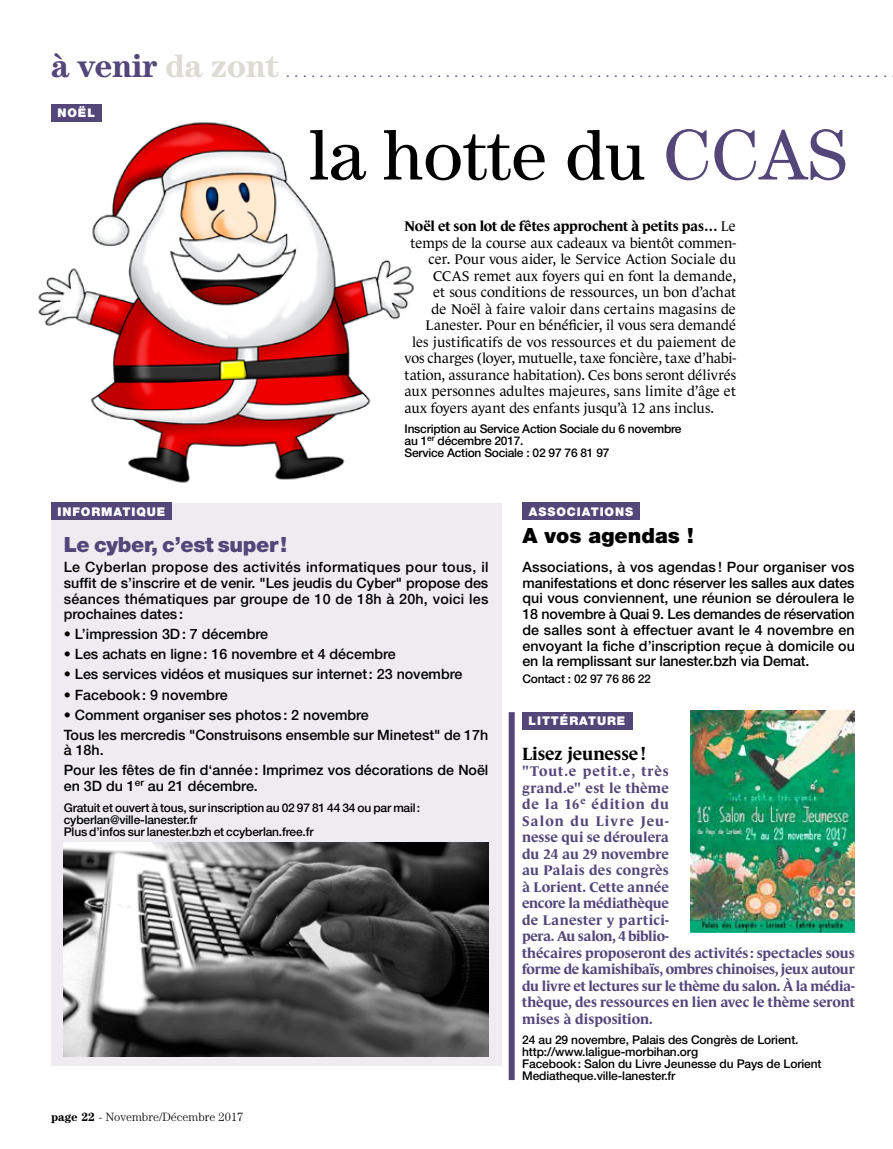
<style>
.page{position:relative;width:893px;height:1149px;background:#fff}
.page>*{position:absolute;margin:0;border:0;box-sizing:border-box;transform-origin:0 0}
.t1{font:72px "Century";color:#000}
.t2{font:700 33px "Century";letter-spacing:-.02em;color:#53477a}
.t3{font:900 21px "Helvetica Neue";letter-spacing:-.015em;color:#53477a}
.t4{font:900 21px "Helvetica Neue";color:#000}
.t5{font:700 18px "Le Monde Journal";letter-spacing:-.01em;color:#000}
.t6{font:500 14.25px/15.8px "Helvetica Neue";color:#000;text-align:justify}
.t7{font:14.25px "Le Monde Journal";letter-spacing:-.005em;color:#000}
.t8{font:700 14.25px/16.5px "Le Monde Journal";color:#53477a}
.t9{font:700 14.25px "Le Monde Journal";letter-spacing:-.01em;color:#000}
.t10{font:500 12px/12px "Helvetica Neue";letter-spacing:-.015em;color:#000}
.t11{font:900 12px "Helvetica Neue";letter-spacing:.08em;color:#fff}
.t12{font:300 12px "Century";color:#000}
.t13{font:700 10.5px "Century";color:#53477a}
.s1{color:#dddbd6}
.s2{color:#53477a}
.s3{font-weight:400}
.s4{font-stretch:condensed}
.s5{font-weight:700}
</style>
<div class="page">
<div style="left:51px;top:503px;width:450px;height:562px;background:#eeecf1"></div>
<div style="left:51px;top:503px;width:121px;height:17px;background:#53477a"></div>
<div style="left:522px;top:503px;width:118px;height:17px;background:#53477a"></div>
<div style="left:509px;top:712px;width:6px;height:367px;background:#53477a"></div>
<div style="left:522px;top:712px;width:110px;height:17px;background:#53477a"></div>
<img style="left:64px;top:842px;width:424px;height:214px">
<img style="left:38px;top:121px;width:376px;height:362px">
<img style="left:690px;top:710px;width:165px;height:221px">
<div style="left:51px;top:104px;width:51px;height:17px;background:#53477a"></div>
<h2 class="t2" style="left:51px;top:46px;width:230px">à venir <span class="s1">da zont</span></h2>
<p class="t13" style="left:287px;top:67px;width:600px">........................................................................</p>
<p class="t11" style="left:57px;top:106px;width:39px">NOËL</p>
<h1 class="t1" style="left:309px;top:113px;width:540px">la hotte du <span class="s2">CCAS</span></h1>
<p class="t9" style="left:405px;top:218px;width:333px">Noël et son lot de fêtes approchent à petits pas… <span class="s3">Le</span></p>
<p class="t7" style="left:411px;top:235px;width:327px">temps de la course aux cadeaux va bientôt commen-</p>
<p class="t7" style="left:429px;top:251px;width:309px">cer. Pour vous aider, le Service Action Sociale du</p>
<p class="t7" style="left:433px;top:268px;width:305px">CCAS remet aux foyers qui en font la demande,</p>
<p class="t7" style="left:433px;top:284px;width:305px">et sous conditions de ressources, un bon d’achat</p>
<p class="t7" style="left:432px;top:301px;width:306px">de Noël à faire valoir dans certains magasins de</p>
<p class="t7" style="left:426px;top:317px;width:312px">Lanester. Pour en bénéficier, il vous sera demandé</p>
<p class="t7" style="left:412px;top:334px;width:326px">les justificatifs de vos ressources et du paiement de</p>
<p class="t7" style="left:405px;top:350px;width:333px">vos charges (loyer, mutuelle, taxe foncière, taxe d’habi-</p>
<p class="t7" style="left:405px;top:367px;width:333px">tation, assurance habitation). Ces bons seront délivrés</p>
<p class="t7" style="left:405px;top:383px;width:333px">aux personnes adultes majeures, sans limite d’âge et</p>
<p class="t7" style="left:405px;top:400px;width:311px">aux foyers ayant des enfants jusqu’à 12 ans inclus.</p>
<p class="t10" style="left:405px;top:423px;width:279px">Inscription au Service Action Sociale du 6 novembre au 1<sup>er</sup> décembre 2017.<br>Service Action Sociale : 02 97 76 81 97</p>
<p class="t11" style="left:57px;top:504px;width:109px">INFORMATIQUE</p>
<p class="t11" style="left:529px;top:504px;width:106px">ASSOCIATIONS</p>
<h3 class="t3" style="left:64px;top:532px;width:225px">Le cyber, c’est super!</h3>
<p class="t6" style="left:64px;top:559px;width:426px">Le Cyberlan propose des activités informatiques pour tous, il suffit de s’inscrire et de venir. "Les jeudis du Cyber" propose des séances thématiques par groupe de 10 de 18h à 20h, voici les prochaines dates:</p>
<p class="t6" style="left:64px;top:626px;width:206px"><span class="s4">•</span> L’impression 3D: 7 décembre</p>
<p class="t6" style="left:64px;top:646px;width:334px"><span class="s4">•</span> Les achats en ligne: 16 novembre et 4 décembre</p>
<p class="t6" style="left:64px;top:666px;width:400px"><span class="s4">•</span> Les services vidéos et musiques sur internet: 23 novembre</p>
<p class="t6" style="left:64px;top:686px;width:165px"><span class="s4">•</span> Facebook: 9 novembre</p>
<p class="t6" style="left:64px;top:704px;width:426px;line-height:20px"><span class="s4">•</span> Comment organiser ses photos: 2 novembre<br>Tous les mercredis "Construisons ensemble sur Minetest" de 17h</p>
<p class="t6" style="left:64px;top:740px;width:426px;line-height:20px">à 18h.<br>Pour les fêtes de fin d‘année: Imprimez vos décorations de Noël</p>
<p class="t6" style="left:64px;top:777px;width:196px">en 3D du 1<sup>er</sup> au 21 décembre.</p>
<p class="t10" style="left:64px;top:801px;width:358px">Gratuit et ouvert à tous, sur inscription au 02 97 81 44 34 ou par mail: cyberlan@ville-lanester.fr<br>Plus d’infos sur lanester.bzh et ccyberlan.free.fr</p>
<p class="t12" style="left:51px;top:1109px;width:194px"><span class="s5">page 22</span> - Novembre/Décembre 2017</p>
<h3 class="t4" style="left:522px;top:523px;width:173px">A vos agendas !</h3>
<p class="t6" style="left:522px;top:558px;width:334px">Associations, à vos agendas ! Pour organiser vos manifestations et donc réserver les salles aux dates qui vous conviennent, une réunion se déroulera le 18 novembre à Quai 9. Les demandes de réservation de salles sont à effectuer avant le 4 novembre en envoyant la fiche d’inscription reçue à domicile ou en la remplissant sur lanester.bzh via Demat.</p>
<p class="t10" style="left:522px;top:672px;width:130px">Contact : 02 97 76 86 22</p>
<p class="t11" style="left:528px;top:713px;width:98px">LITTÉRATURE</p>
<p class="t5" style="left:522px;top:743px;width:126px">Lisez jeunesse!</p>
<p class="t8" style="left:522px;top:762px;width:334px">"Tout.e petit.e, très<br>grand.e" est le thème<br>de la 16<sup>e</sup> édition du<br>Salon du Livre Jeu-<br>nesse qui se déroulera<br>du 24 au 29 novembre<br>au Palais des congrès<br>à Lorient. Cette année<br>encore la médiathèque<br>de Lanester y partici-<br>pera. Au salon, 4 biblio-<br>thécaires proposeront des activités : spectacles sous forme de kamishibaïs, ombres chinoises, jeux autour du livre et lectures sur le thème du salon. À la média&shy;thèque, des ressources en lien avec le thème seront mises à disposition.</p>
<p class="t10" style="left:522px;top:1033px;width:301px">24 au 29 novembre, Palais des Congrès de Lorient. http://www.laligue-morbihan.org<br>Facebook: Salon du Livre Jeunesse du Pays de Lorient Mediatheque.ville-lanester.fr</p>
</div>
